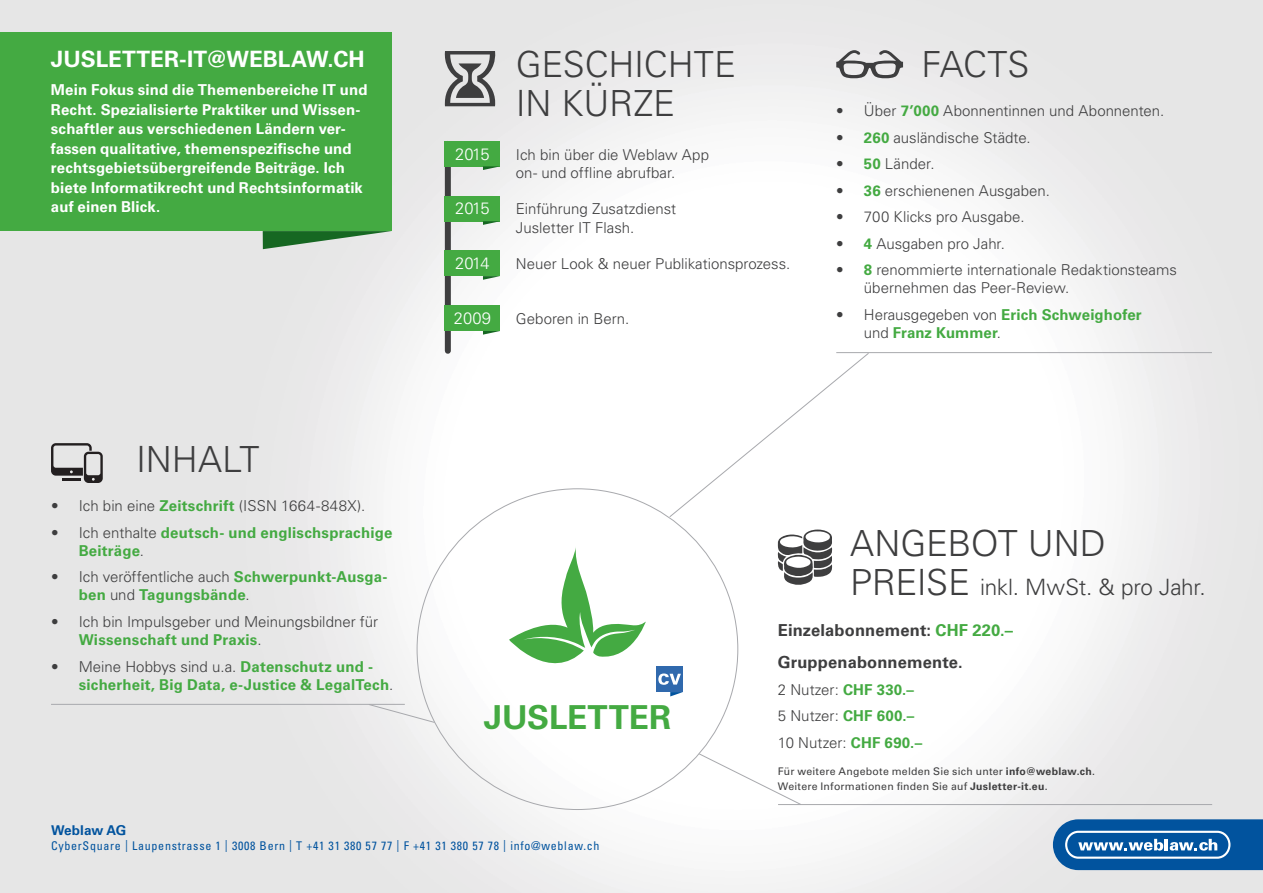
<style>
.page{position:relative;width:1263px;height:893px;background:#fff}
.page>*{position:absolute;margin:0;border:0;box-sizing:border-box;transform-origin:0 0}
.Gross_Title_mit_icon{font:300 36px "Univers LT Std";letter-spacing:-.005em;color:#3e3e3f}
.Gross_Title_normal{font:300 36px/39px "Univers LT Std";letter-spacing:-.005em;color:#3e3e3f}
.Unter_Title_Fatt{font:700 33px "Univers LT Std";letter-spacing:-.005em;color:#44aa42}
.Gross_Title_mit_icon-2{font:300 22.5px "Univers LT Std";letter-spacing:-.01em;color:#3e3e3f}
.Title_Intro{font:700 22.5px "Univers LT Std";color:#fff}
.Unter_Title_Fatt-2{font:700 16.5px "Univers LT Std";letter-spacing:.01em;color:#3e3e3f}
.t1{font:300 16.5px "Univers LT Std";letter-spacing:-.025em;color:#fff}
.Text{font:300 15px/18px "Univers LT Std";color:#3e3e3f}
.Intro{font:700 15px/19.5px "Univers LT Std";letter-spacing:.005em;color:#fff}
.t2{font:700 15px/18px "Univers LT Std";letter-spacing:.015em;color:#44aa42}
.t3{font:700 13.5px "Univers LT Std";color:#01539e}
.t4{font:condensed 12px "Univers LT Std";letter-spacing:.06em;color:#01539e}
.Klein_Text{font:10.5px/15px "Univers LT Std";letter-spacing:.02em;color:#3e3e3f}
.s1{font-weight:700;color:#44aa42}
.s2{font-weight:300;color:#3e3e3f}
.s3{font-size:36px}
.s4{color:#44aa42}
.s5{font-weight:700}
</style>
<div class="page">
<div style="left:1255px;top:0;width:8px;height:893px;background:#e6e6e6"></div>
<img style="left:0;top:0;width:786px;height:371px">
<svg style="left:1053px;top:819px;width:210px;height:51px;background:#2b6fad"></svg>
<div style="left:0;top:33px;width:392px;height:198px;background:#44aa42"></div>
<svg style="left:263px;top:231px;width:129px;height:18px;background:#7ea784"></svg>
<svg style="left:444px;top:51px;width:52px;height:55px;background:#969696"></svg>
<svg style="left:836px;top:50px;width:67px;height:28px;background:#aeadae"></svg>
<svg style="left:777px;top:530px;width:55px;height:55px"></svg>
<div style="left:445px;top:144px;width:6px;height:207px;background:#3e3e3f"></div>
<div style="left:445px;top:196px;width:55px;height:25px;background:#44aa42"></div>
<svg style="left:483px;top:221px;width:17px;height:4px"></svg>
<div style="left:445px;top:251px;width:55px;height:25px;background:#44aa42"></div>
<div style="left:445px;top:305px;width:55px;height:26px;background:#44aa42"></div>
<svg style="left:483px;top:276px;width:17px;height:4px"></svg>
<svg style="left:483px;top:331px;width:17px;height:4px"></svg>
<div style="left:445px;top:141px;width:55px;height:25px;background:#44aa42"></div>
<svg style="left:483px;top:166px;width:17px;height:4px"></svg>
<svg style="left:698px;top:753px;width:103px;height:51px"></svg>
<hr style="left:778px;top:804px;width:434px;height:1px;background:#a8a9ad">
<hr style="left:836px;top:352px;width:376px;height:1px;background:#a8a9ad">
<svg style="left:669px;top:352px;width:200px;height:166px"></svg>
<svg style="left:368px;top:703px;width:67px;height:20px"></svg>
<hr style="left:51px;top:704px;width:354px;height:1px;background:#a8a9ad">
<svg style="left:670px;top:692px;width:13px;height:4px"></svg>
<div style="left:656px;top:666px;width:27px;height:26px;background:#3069ad"></div>
<svg style="left:658px;top:673px;width:23px;height:12px"></svg>
<svg style="left:51px;top:443px;width:52px;height:40px;background:#a1a0a0"></svg>
<svg style="left:509px;top:547px;width:137px;height:117px"></svg>
<p class="Title_Intro" style="left:51px;top:46px;width:315px">JUSLETTER-IT@WEBLAW.CH</p>
<p class="Intro" style="left:51px;top:80px;width:318px">Mein Fokus sind die Themenbereiche IT und Recht. Spezialisierte Praktiker und Wissen&shy;schaftler aus verschiedenen Ländern ver&shy;fassen qualitative, themenspezifische und rechtsgebietsübergreifende Beiträge. Ich biete Informatikrecht und Rechtsinformatik auf einen Blick.</p>
<p class="Gross_Title_mit_icon" style="left:136px;top:438px;width:125px">INHALT</p>
<p class="Text" style="left:51px;top:497px;width:316px">• Ich bin eine <span class="s1">Zeitschrift</span> (ISSN 1664-848X).</p>
<p class="t2" style="left:79px;top:524px;width:315px;text-indent:-28px"><span class="s2">• Ich enthalte</span> deutsch- und englischsprachige<br>Beiträge<span class="s2">.</span></p>
<p class="t2" style="left:79px;top:568px;width:310px;text-indent:-28px"><span class="s2">• Ich veröffentliche auch</span> Schwerpunkt-Ausga&shy;ben <span class="s2">und</span> Tagungsbände<span class="s2">.</span></p>
<p class="Text" style="left:79px;top:613px;width:301px;text-indent:-28px">• Ich bin Impulsgeber und Meinungsbildner für<br><span class="s1">Wissenschaft und Praxis</span>.</p>
<p class="t2" style="left:79px;top:657px;width:316px;text-indent:-28px"><span class="s2">• Meine Hobbys sind u.a.</span> Datenschutz und - sicherheit, Big Data, e-Justice &amp; LegalTech<span class="s2">.</span></p>
<p class="t1" style="left:455px;top:144px;width:36px">2015</p>
<p class="t1" style="left:455px;top:199px;width:36px">2015</p>
<p class="t1" style="left:455px;top:254px;width:36px">2014</p>
<p class="t1" style="left:454px;top:308px;width:39px">2009</p>
<p class="Gross_Title_normal" style="left:516px;top:45px;width:222px">GESCHICHTE<br>IN KÜRZE</p>
<p class="Text" style="left:516px;top:145px;width:195px">Ich bin über die Weblaw App on- und offline abrufbar.</p>
<p class="Text" style="left:516px;top:200px;width:162px">Einführung Zusatzdienst<br>Jusletter IT Flash.</p>
<p class="Text" style="left:516px;top:255px;width:276px">Neuer Look &amp; neuer Publikationsprozess.</p>
<p class="Text" style="left:516px;top:310px;width:115px">Geboren in Bern.</p>
<p class="Gross_Title_mit_icon" style="left:921px;top:43px;width:110px">FACTS</p>
<p class="Text" style="left:836px;top:102px;width:330px">• Über <span class="s1">7’000</span> Abonnentinnen und Abonnenten.</p>
<p class="Text" style="left:836px;top:129px;width:196px">• <span class="s1">260</span> ausländische Städte.</p>
<p class="Text" style="left:836px;top:155px;width:100px">• <span class="s1">50</span> Länder.</p>
<p class="Text" style="left:836px;top:182px;width:215px">• <span class="s1">36</span> erschienenen Ausgaben.</p>
<p class="Text" style="left:836px;top:208px;width:190px">• 700 Klicks pro Ausgabe.</p>
<p class="Text" style="left:836px;top:235px;width:170px">• <span class="s1">4</span> Ausgaben pro Jahr.</p>
<p class="Text" style="left:864px;top:261px;width:314px;text-indent:-28px">• <span class="s1">8</span> renommierte internationale Redaktionsteams übernehmen das Peer-Review.</p>
<p class="t2" style="left:864px;top:306px;width:279px;text-indent:-28px"><span class="s2">• Herausgegeben von</span> Erich Schweighofer <span class="s2">und</span> Franz Kummer<span class="s2">.</span></p>
<p class="Unter_Title_Fatt" style="left:484px;top:698px;width:189px">JUSLETTER</p>
<p class="Gross_Title_mit_icon" style="left:850px;top:521px;width:257px">ANGEBOT UND</p>
<p class="Gross_Title_mit_icon-2" style="left:850px;top:573px;width:357px"><span class="s3">PREISE</span> inkl. MwSt. &amp; pro Jahr.</p>
<p class="Unter_Title_Fatt-2" style="left:778px;top:620px;width:237px">Einzelabonnement: <span class="s4">CHF 220.–</span></p>
<p class="Unter_Title_Fatt-2" style="left:778px;top:653px;width:186px">Gruppenabonnemente.</p>
<p class="Text" style="left:778px;top:680px;width:138px">2 Nutzer: <span class="s1">CHF 330.–</span></p>
<p class="Text" style="left:778px;top:707px;width:138px">5 Nutzer: <span class="s1">CHF 600.–</span></p>
<p class="Text" style="left:778px;top:733px;width:146px">10 Nutzer: <span class="s1">CHF 690.–</span></p>
<p class="Klein_Text" style="left:778px;top:764px;width:319px">Für weitere Angebote melden Sie sich unter <span class="s5">info@weblaw.ch</span>.<br>Weitere Informationen finden Sie auf <span class="s5">Jusletter-it.eu</span>.</p>
<p class="t3" style="left:51px;top:823px;width:77px">Weblaw AG</p>
<p class="t4" style="left:51px;top:839px;width:550px">CyberSquare | Laupenstrasse 1 | 3008 Bern | T +41 31 380 57 77 | F +41 31 380 57 78 | info@weblaw.ch</p>
</div>
